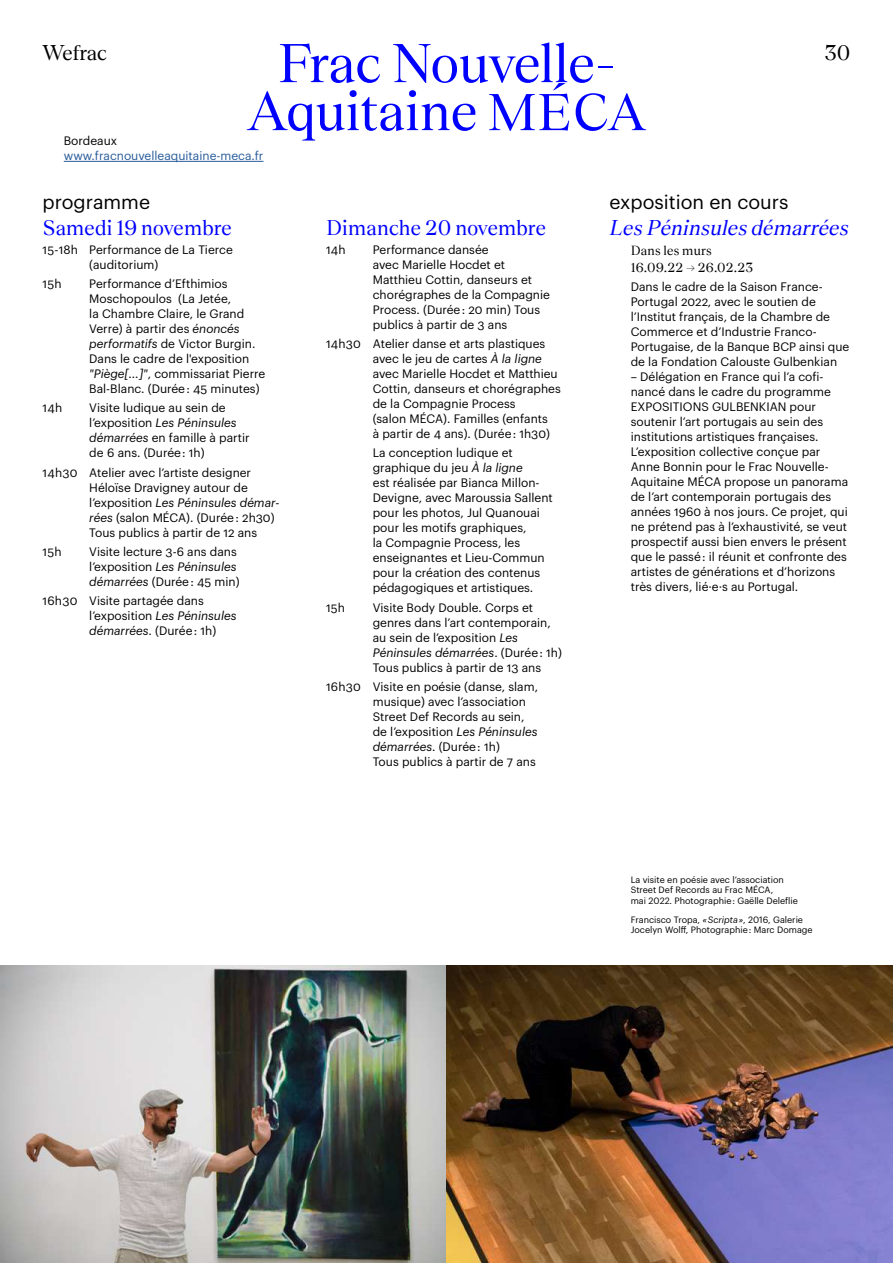
<style>
.page{position:relative;width:893px;height:1263px;background:#fff}
.page>*{position:absolute;margin:0;border:0;box-sizing:border-box;transform-origin:0 0}
.t1{font:57px "Teodor";color:#00f}
.t2{font:21.75px "Teodor";letter-spacing:.01em;color:#00f}
.t3{font:italic 21.75px "Teodor";letter-spacing:.01em;color:#00f}
.t4{font:21.75px "Teodor";color:#000}
.t5{font:19.5px "Graphik";color:#000}
.t6{font:13.5px/16.5px "Teodor";letter-spacing:.02em;color:#000}
.t7{font:12px/15px "Graphik";color:#000}
.t8{font:12px "Graphik";color:#275b9b}
.t9{font:9px/10.5px "Graphik";color:#000}
.s1{font-size:54px}
.s2{font-style:italic}
</style>
<div class="page">
<hr style="left:64px;top:161px;width:199px;height:1px;background:#275b9b">
<img style="left:0;top:965px;width:893px;height:298px">
<h1 class="t1" style="left:278px;top:22px;width:339px">Frac Nouvelle-</h1>
<h2 class="t4" style="left:43px;top:37px;width:66px">Wefrac</h2>
<h2 class="t4" style="left:824px;top:37px;width:28px">30</h2>
<h1 class="t1" style="left:247px;top:70px;width:401px">Aquitaine <span class="s1">MÉCA</span></h1>
<p class="t8" style="left:64px;top:147px;width:201px">www.fracnouvelleaquitaine-meca.fr</p>
<h3 class="t5" style="left:609px;top:188px;width:180px">exposition en cours</h3>
<h2 class="t3" style="left:609px;top:212px;width:241px">Les Péninsules démarrées</h2>
<p class="t6" style="left:631px;top:242px;width:124px">Dans les murs<br>16.09.22 → 26.02.23</p>
<p class="t7" style="left:631px;top:278px;width:220px">Dans le cadre de la Saison France-Portugal 2022, avec le soutien de l’Institut français, de la Chambre de Commerce et d’Industrie Franco-Portugaise, de la Banque BCP ainsi que de la Fondation Calouste Gulbenkian</p>
<p class="t7" style="left:631px;top:368px;width:219px">– Délégation en France qui l’a cofi&shy;nancé dans le cadre du programme EXPOSITIONS GULBENKIAN pour soutenir l’art portugais au sein des institutions artistiques françaises.<br>L’exposition collective conçue par Anne Bonnin pour le Frac Nouvelle-Aquitaine MÉCA propose un panorama de l’art contemporain portugais des années 1960 à nos jours. Ce projet, qui ne prétend pas à l’exhaustivité, se veut prospectif aussi bien envers le présent que le passé : il réunit et confronte des artistes de générations et d’horizons très divers, lié·e·s au Portugal.</p>
<p class="t7" style="left:64px;top:132px;width:55px">Bordeaux</p>
<h3 class="t5" style="left:43px;top:188px;width:109px">programme</h3>
<h2 class="t2" style="left:43px;top:212px;width:191px">Samedi 19 novembre</h2>
<p class="t7" style="left:89px;top:241px;width:145px;text-indent:-47px">15-18h Performance de La Tierce (auditorium)</p>
<p class="t7" style="left:43px;top:275px;width:21px">15h</p>
<p class="t7" style="left:89px;top:275px;width:178px">Performance d’Efthimios<br>Moschopoulos (La Jetée,<br>la Chambre Claire, le Grand<br>Verre) à partir des <span class="s2">énoncés performatifs</span> de Victor Burgin.<br>Dans le cadre de l'exposition <span class="s2">"Piège[...]"</span>, commissariat Pierre<br>Bal-Blanc. (Durée : 45 minutes)</p>
<p class="t7" style="left:43px;top:400px;width:21px">14h</p>
<p class="t7" style="left:89px;top:400px;width:162px">Visite ludique au sein de l’exposition <span class="s2">Les Péninsules démarrées</span> en famille à partir de 6 ans. (Durée : 1h)</p>
<p class="t7" style="left:89px;top:464px;width:192px;text-indent:-47px">14h30 Atelier avec l’artiste designer Héloïse Dravigney autour de l’exposition <span class="s2">Les Péninsules démar&shy;rées</span> (salon MÉCA). (Durée : 2h30)<br>Tous publics à partir de 12 ans</p>
<p class="t7" style="left:43px;top:543px;width:21px">15h</p>
<p class="t7" style="left:89px;top:543px;width:152px">Visite lecture 3-6 ans dans l’exposition <span class="s2">Les Péninsules démarrées</span> (Durée : 45 min)</p>
<p class="t7" style="left:89px;top:592px;width:149px;text-indent:-47px">16h30 Visite partagée dans l’exposition <span class="s2">Les Péninsules démarrées</span>. (Durée : 1h)</p>
<h2 class="t2" style="left:326px;top:212px;width:221px">Dimanche 20 novembre</h2>
<p class="t7" style="left:326px;top:241px;width:21px">14h</p>
<p class="t7" style="left:373px;top:241px;width:179px">Performance dansée<br>avec Marielle Hocdet et<br>Matthieu Cottin, danseurs et chorégraphes de la Compagnie<br>Process. (Durée : 20 min) Tous publics à partir de 3 ans</p>
<p class="t7" style="left:373px;top:335px;width:190px;text-indent:-47px">14h30 Atelier danse et arts plastiques avec le jeu de cartes <span class="s2">À la ligne </span>avec Marielle Hocdet et Matthieu<br>Cottin, danseurs et chorégraphes de la Compagnie Process<br>(salon MÉCA). Familles (enfants<br>à partir de 4 ans). (Durée : 1h30)</p>
<p class="t7" style="left:373px;top:445px;width:182px">La conception ludique et graphique du jeu <span class="s2">À la ligne<br></span>est réalisée par Bianca Millon-<br>Devigne, avec Maroussia Sallent pour les photos, Jul Quanouai pour les motifs graphiques,<br>la Compagnie Process, les enseignantes et Lieu-Commun pour la création des contenus pédagogiques et artistiques.</p>
<p class="t7" style="left:326px;top:599px;width:21px">15h</p>
<p class="t7" style="left:373px;top:599px;width:191px">Visite Body Double. Corps et genres dans l’art contemporain, au sein de l’exposition <span class="s2">Les<br>Péninsules démarrées</span>. (Durée : 1h)<br>Tous publics à partir de 13 ans</p>
<p class="t7" style="left:373px;top:678px;width:167px;text-indent:-47px">16h30 Visite en poésie (danse, slam, musique) avec l’association<br>Street Def Records au sein, de l’exposition <span class="s2">Les Péninsules démarrées</span>. (Durée : 1h)<br>Tous publics à partir de 7 ans</p>
<p class="t9" style="left:631px;top:873px;width:169px">La visite en poésie avec l’association<br>Street Def Records au Frac MÉCA,<br>mai 2022. Photographie : Gaëlle Deleflie</p>
<p class="t9" style="left:631px;top:913px;width:183px">Francisco Tropa, <span class="s2">« Scripta »</span>, 2016, Galerie<br>Jocelyn Wolff, Photographie : Marc Domage</p>
</div>
